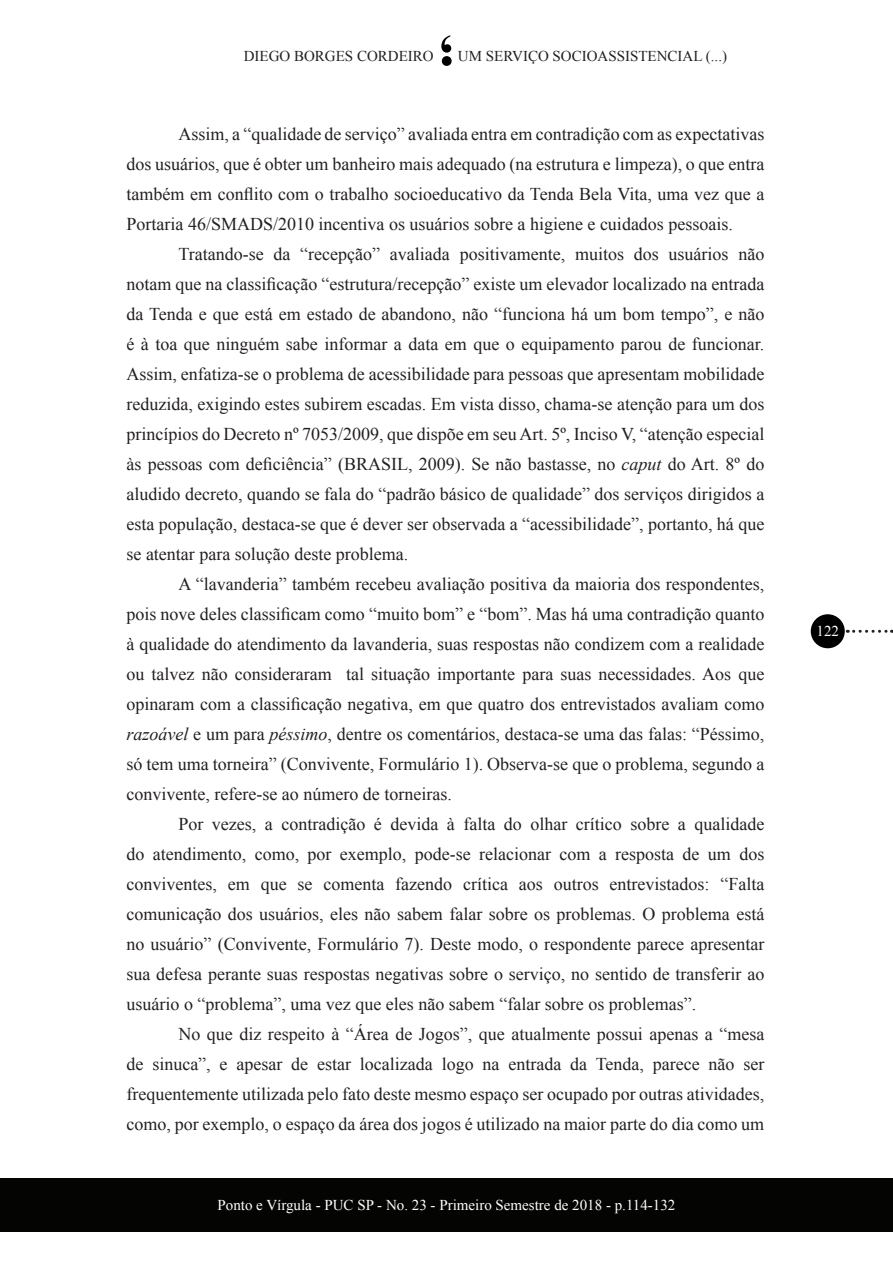
<style>
.page{position:relative;width:893px;height:1263px;background:#fff}
.page>*{position:absolute;margin:0;border:0;box-sizing:border-box;transform-origin:0 0}
.t1{font:18px/30px "Times New Roman";color:#231f20;text-align:justify}
.t2{font:15px "Times New Roman";color:#fff}
.t3{font:15px "Times New Roman";color:#231f20}
.s1{font-style:italic}
</style>
<div class="page">
<svg style="left:441px;top:35px;width:11px;height:31px"></svg>
<div style="left:0;top:1178px;width:893px;height:54px;background:#040503"></div>
<div style="left:811px;top:614px;width:34px;height:34px;background:#000;border-radius:50%"></div>
<svg style="left:854px;top:630px;width:38px;height:3px"></svg>
<p class="t3" style="left:244px;top:46px;width:191px">DIEGO BORGES CORDEIRO</p>
<p class="t3" style="left:458px;top:46px;width:271px">UM SERVIÇO SOCIOASSISTENCIAL (...)</p>
<p class="t1" style="left:126px;top:119px;width:639px;text-indent:52px">Assim, a “qualidade de serviço” avaliada entra em contradição com as expectativas dos usuários, que é obter um banheiro mais adequado (na estrutura e limpeza), o que entra também em conflito com o trabalho socioeducativo da Tenda Bela Vita, uma vez que a Portaria 46/SMADS/2010 incentiva os usuários sobre a higiene e cuidados pessoais.</p>
<p class="t1" style="left:126px;top:239px;width:639px;text-indent:52px">Tratando-se da “recepção” avaliada positivamente, muitos dos usuários não notam que na classificação “estrutura/recepção” existe um elevador localizado na entrada da Tenda e que está em estado de abandono, não “funciona há um bom tempo”, e não é à toa que ninguém sabe informar a data em que o equipamento parou de funcionar.<br>Assim, enfatiza-se o problema de acessibilidade para pessoas que apresentam mobilidade reduzida, exigindo estes subirem escadas. Em vista disso, chama-se atenção para um dos princípios do Decreto nº 7053/2009, que dispõe em seu Art. 5º, Inciso V, “atenção especial às pessoas com deficiência” (BRASIL, 2009). Se não bastasse, no <span class="s1">caput</span> do Art. 8º do aludido decreto, quando se fala do “padrão básico de qualidade” dos serviços dirigidos a esta população, destaca-se que é dever ser observada a “acessibilidade”, portanto, há que se atentar para solução deste problema.</p>
<p class="t1" style="left:126px;top:569px;width:639px;text-indent:52px">A “lavanderia” também recebeu avaliação positiva da maioria dos respondentes, pois nove deles classificam como “muito bom” e “bom”. Mas há uma contradição quanto à qualidade do atendimento da lavanderia, suas respostas não condizem com a realidade ou talvez não consideraram tal situação importante para suas necessidades. Aos que opinaram com a classificação negativa, em que quatro dos entrevistados avaliam como <span class="s1">razoável</span> e um para <span class="s1">péssimo</span>, dentre os comentários, destaca-se uma das falas: “Péssimo, só tem uma torneira” (Convivente, Formulário 1). Observa-se que o problema, segundo a convivente, refere-se ao número de torneiras.</p>
<p class="t1" style="left:126px;top:809px;width:639px;text-indent:52px">Por vezes, a contradição é devida à falta do olhar crítico sobre a qualidade do atendimento, como, por exemplo, pode-se relacionar com a resposta de um dos conviventes, em que se comenta fazendo crítica aos outros entrevistados: “Falta comunicação dos usuários, eles não sabem falar sobre os problemas. O problema está no usuário” (Convivente, Formulário 7). Deste modo, o respondente parece apresentar sua defesa perante suas respostas negativas sobre o serviço, no sentido de transferir ao usuário o “problema”, uma vez que eles não sabem “falar sobre os problemas”.</p>
<p class="t1" style="left:126px;top:1019px;width:639px;text-indent:52px">No que diz respeito à “Área de Jogos”, que atualmente possui apenas a “mesa de sinuca”, e apesar de estar localizada logo na entrada da Tenda, parece não ser frequentemente utilizada pelo fato deste mesmo espaço ser ocupado por outras atividades, como, por exemplo, o espaço da área dos jogos é utilizado na maior parte do dia como um</p>
<p class="t2" style="left:218px;top:1195px;width:459px">Ponto e Vírgula - PUC SP - No. 23 - Primeiro Semestre de 2018 - p.114-132</p>
<p class="t2" style="left:816px;top:621px;width:24px">122</p>
</div>
